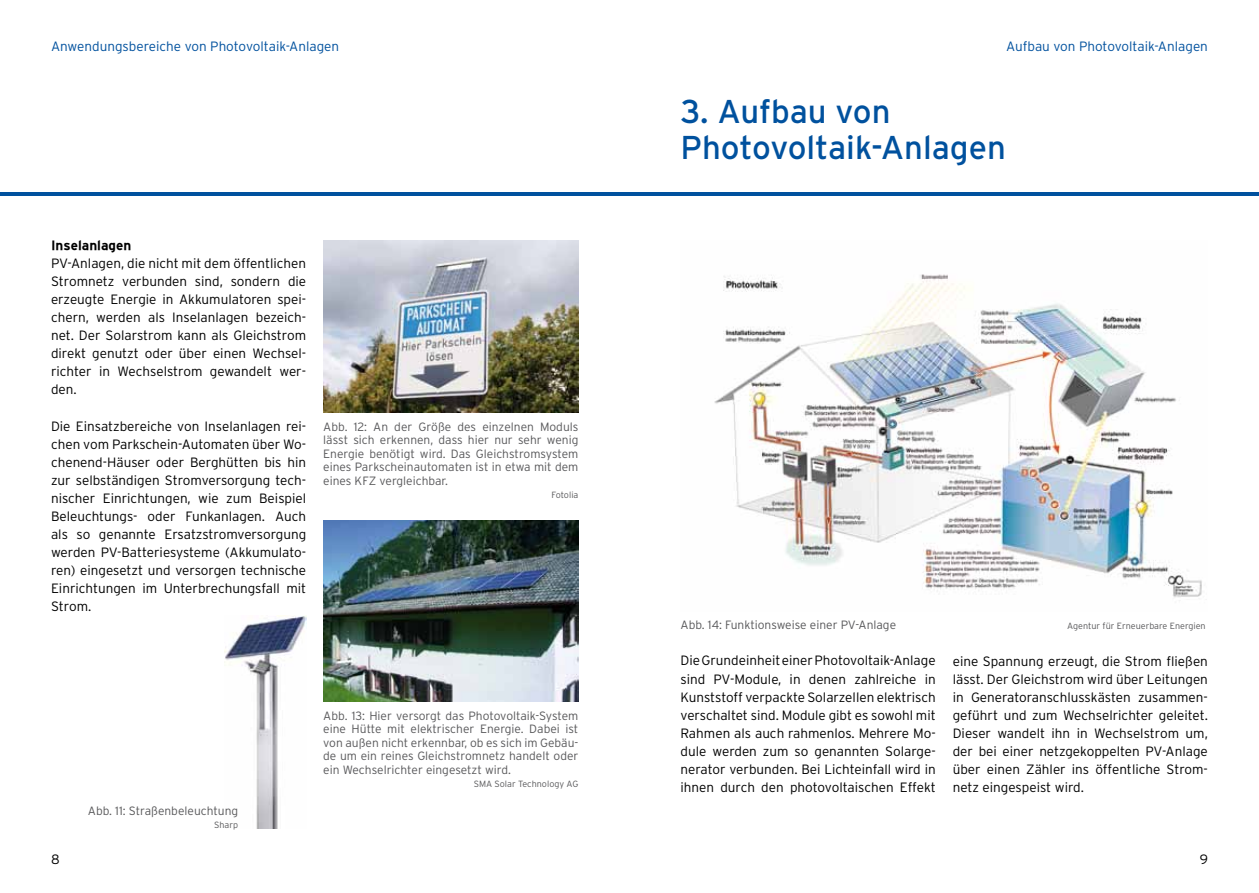
<style>
.page{position:relative;width:1259px;height:893px;background:#fff}
.page>*{position:absolute;margin:0;border:0;box-sizing:border-box;transform-origin:0 0}
.t1{font:33px/36px "Interstate";color:#00519e}
.t2{font:300 13.5px/18.1px "Interstate";color:#000;text-align:justify}
.t3{font:300 13.5px "Interstate";color:#00519e}
.t4{font:700 13.5px "Interstate";color:#000}
.t5{font:300 12px/13.5px "Interstate";color:#58585a;text-align:justify}
.t6{font:300 9px "Interstate";color:#58585a}
</style>
<div class="page">
<hr style="left:0;top:192px;width:1259px;height:4px;background:#00519e">
<img style="left:323px;top:240px;width:255px;height:172px">
<img style="left:323px;top:521px;width:255px;height:181px">
<img style="left:714px;top:274px;width:488px;height:324px">
<img style="left:225px;top:615px;width:81px;height:213px">
<p class="t3" style="left:51px;top:39px;width:290px">Anwendungsbereiche von Photovoltaik-Anlagen</p>
<p class="t3" style="left:1006px;top:39px;width:203px">Aufbau von Photovoltaik-Anlagen</p>
<p class="t4" style="left:51px;top:238px;width:82px">Inselanlagen</p>
<p class="t2" style="left:51px;top:254px;width:257px">PV-Anlagen, die nicht mit dem öffentlichen Stromnetz verbunden sind, sondern die erzeugte Energie in Akkumulatoren spei&shy;chern, werden als Inselanlagen bezeich&shy;net. Der Solarstrom kann als Gleichstrom direkt genutzt oder über einen Wechsel&shy;richter in Wechselstrom gewandelt wer&shy;den.</p>
<p class="t2" style="left:51px;top:417px;width:257px">Die Einsatzbereiche von Inselanlagen rei&shy;chen vom Parkschein-Automaten über Wo&shy;chenend-Häuser oder Berghütten bis hin zur selbständigen Stromversorgung tech&shy;nischer Einrichtungen, wie zum Beispiel Beleuchtungs- oder Funkanlagen. Auch als so genannte Ersatzstromversorgung werden PV-Batteriesysteme (Akkumulato&shy;ren) eingesetzt und versorgen technische Einrichtungen im Unterbrechungsfall mit Strom.</p>
<p class="t5" style="left:323px;top:420px;width:257px">Abb. 12: An der Größe des einzelnen Moduls lässt sich erkennen, dass hier nur sehr wenig Energie benötigt wird. Das Gleichstromsystem eines Parkscheinautomaten ist in etwa mit dem eines KFZ vergleichbar.</p>
<p class="t6" style="left:551px;top:490px;width:28px">Fotolia</p>
<p class="t5" style="left:88px;top:803px;width:152px">Abb. 11: Straßenbeleuchtung</p>
<p class="t6" style="left:214px;top:820px;width:25px">Sharp</p>
<p class="t5" style="left:323px;top:709px;width:257px">Abb. 13: Hier versorgt das Photovoltaik-System eine Hütte mit elektrischer Energie. Dabei ist von außen nicht erkennbar, ob es sich im Gebäu&shy;de um ein reines Gleichstromnetz handelt oder ein Wechselrichter eingesetzt wird.</p>
<p class="t6" style="left:474px;top:779px;width:106px">SMA Solar Technology AG</p>
<h1 class="t1" style="left:680px;top:93px;width:327px">3. Aufbau von<br>Photovoltaik-Anlagen</h1>
<p class="t5" style="left:680px;top:618px;width:217px">Abb. 14: Funktionsweise einer PV-Anlage</p>
<p class="t6" style="left:1067px;top:621px;width:140px">Agentur für Erneuerbare Energien</p>
<p class="t2" style="left:680px;top:651px;width:257px">Die Grundeinheit einer Photovoltaik-Anlage sind PV-Module, in denen zahlreiche in Kunststoff verpackte Solarzellen elektrisch verschaltet sind. Module gibt es sowohl mit Rahmen als auch rahmenlos. Mehrere Mo&shy;dule werden zum so genannten Solarge&shy;nerator verbunden. Bei Lichteinfall wird in ihnen durch den photovoltaischen Effekt</p>
<p class="t2" style="left:952px;top:652px;width:257px">eine Spannung erzeugt, die Strom fließen lässt. Der Gleichstrom wird über Leitungen in Generatoranschlusskästen zusammen&shy;geführt und zum Wechselrichter geleitet.<br>Dieser wandelt ihn in Wechselstrom um, der bei einer netzgekoppelten PV-Anlage über einen Zähler ins öffentliche Strom&shy;netz eingespeist wird.</p>
<p class="t2" style="left:51px;top:850px;width:10px">8</p>
<p class="t2" style="left:1199px;top:850px;width:10px">9</p>
</div>
